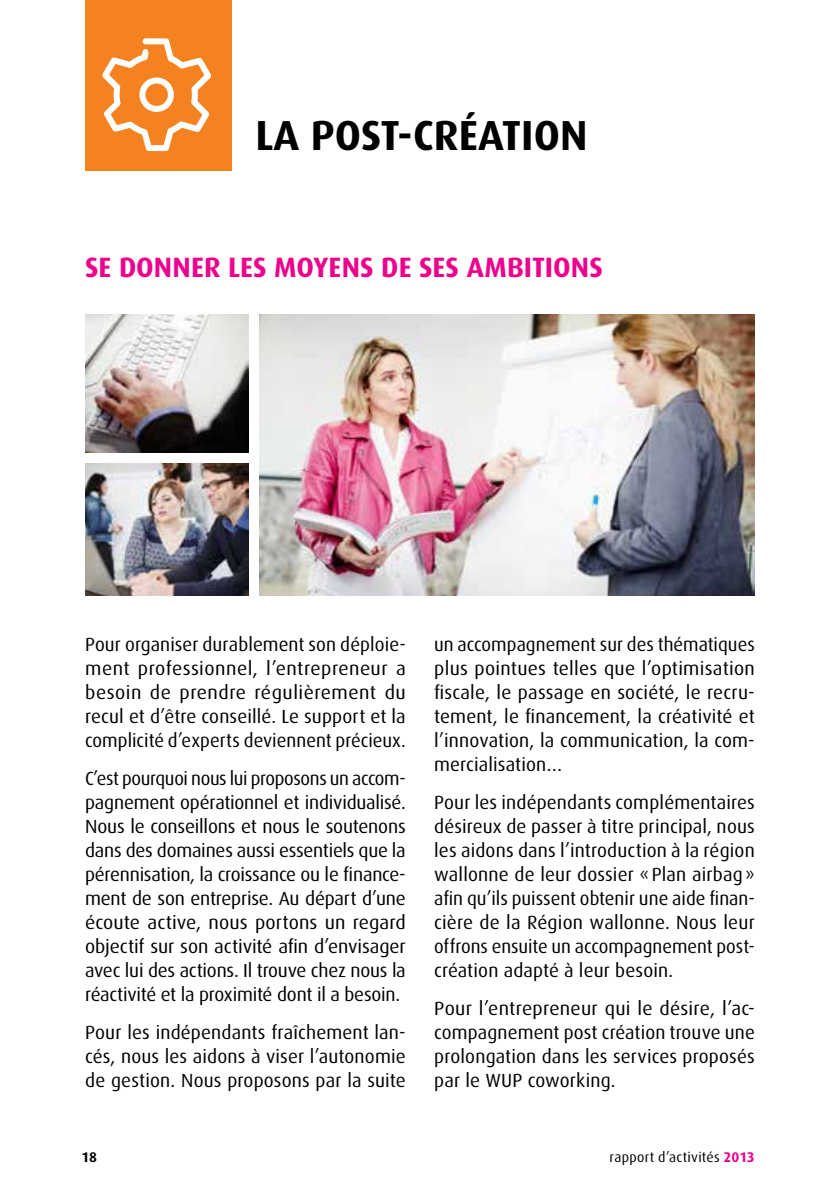
<style>
.page{position:relative;width:840px;height:1191px;background:#fff}
.page>*{position:absolute;margin:0;border:0;box-sizing:border-box;transform-origin:0 0}
.t1{font:700 42px "Dax";color:#000}
.t2{font:700 28px "Dax";letter-spacing:.005em;color:#ec008c}
.t3{font:19px/24px "Dax";letter-spacing:.005em;color:#000;text-align:justify}
.t4{font:14px "Dax";letter-spacing:.02em;color:#000}
.t5{font:700 14px "Dax";color:#000}
.s1{font-weight:700;color:#ec008c}
</style>
<div class="page">
<div style="left:85px;top:1px;width:146px;height:169px;background:#f58220"></div>
<svg style="left:102px;top:38px;width:109px;height:114px"></svg>
<img style="left:259px;top:315px;width:495px;height:281px">
<img style="left:85px;top:315px;width:163px;height:137px">
<img style="left:85px;top:464px;width:163px;height:132px">
<h1 class="t1" style="left:255px;top:111px;width:333px">LA POST-CRÉATION</h1>
<h2 class="t2" style="left:85px;top:251px;width:519px">SE DONNER LES MOYENS DE SES AMBITIONS</h2>
<p class="t3" style="left:85px;top:632px;width:322px">Pour organiser durablement son déploie&shy;ment professionnel, l’entrepreneur a besoin de prendre régulièrement du recul et d’être conseillé. Le support et la complicité d’experts deviennent précieux.</p>
<p class="t3" style="left:85px;top:766px;width:322px">C’est pourquoi nous lui proposons un accom&shy;pagnement opérationnel et individualisé.<br>Nous le conseillons et nous le soutenons dans des domaines aussi essentiels que la pérennisation, la croissance ou le finance&shy;ment de son entreprise. Au départ d’une écoute active, nous portons un regard objectif sur son activité afin d’envisager avec lui des actions. Il trouve chez nous la réactivité et la proximité dont il a besoin.</p>
<p class="t3" style="left:85px;top:1020px;width:322px">Pour les indépendants fraîchement lan&shy;cés, nous les aidons à viser l’autonomie de gestion. Nous proposons par la suite</p>
<p class="t3" style="left:434px;top:632px;width:322px">un accompagnement sur des thématiques plus pointues telles que l’optimisation fiscale, le passage en société, le recru&shy;tement, le financement, la créativité et l’innovation, la communication, la com&shy;mercialisation…</p>
<p class="t3" style="left:434px;top:790px;width:322px">Pour les indépendants complémentaires désireux de passer à titre principal, nous les aidons dans l’introduction à la région wallonne de leur dossier « Plan airbag» afin qu’ils puissent obtenir une aide finan&shy;cière de la Région wallonne. Nous leur offrons ensuite un accompagnement post&shy;création adapté à leur besoin.</p>
<p class="t3" style="left:434px;top:996px;width:322px">Pour l’entrepreneur qui le désire, l’ac&shy;compagnement post création trouve une prolongation dans les services proposés par le WUP coworking.</p>
<p class="t5" style="left:81px;top:1149px;width:17px">18</p>
<p class="t4" style="left:609px;top:1149px;width:147px">rapport d’activités <span class="s1">2013</span></p>
</div>
